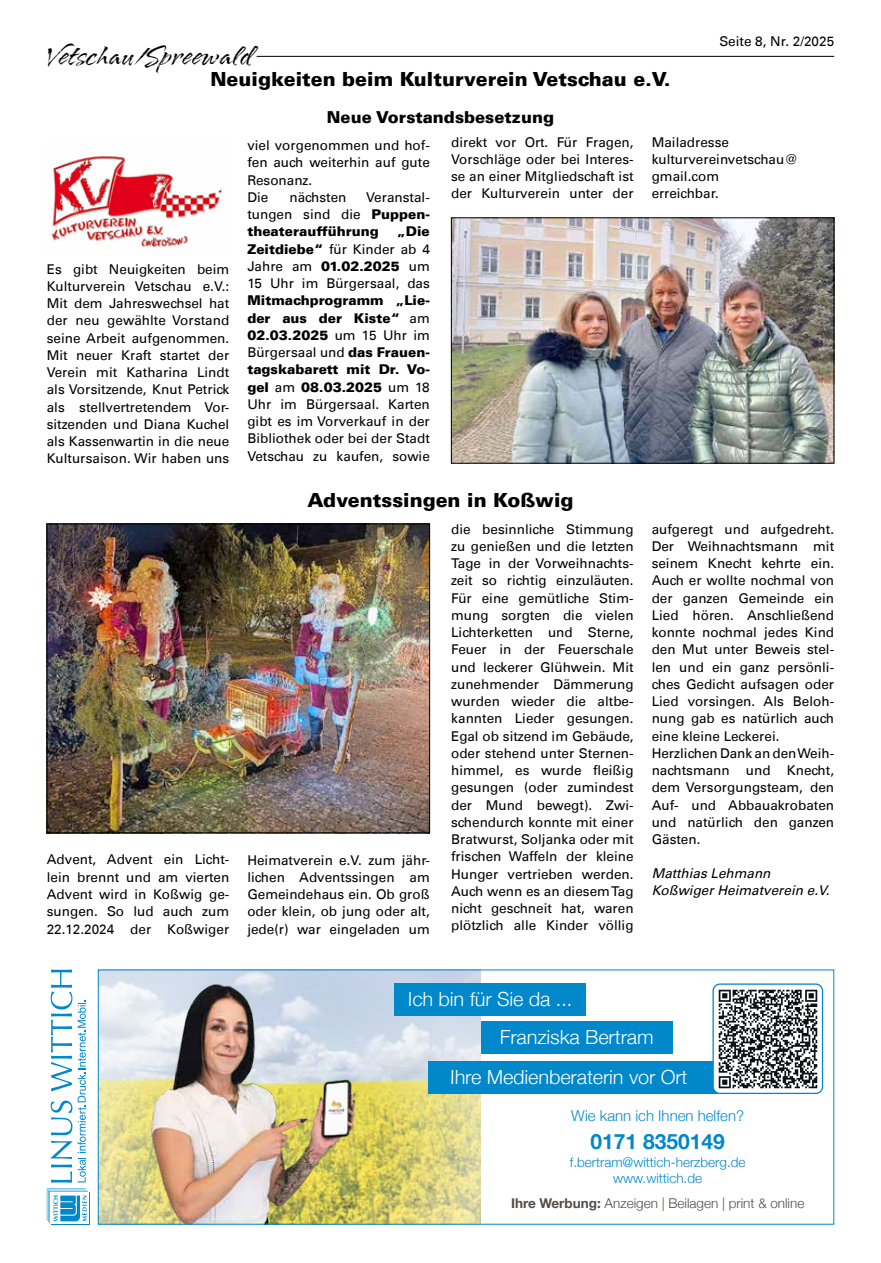
<style>
.page{position:relative;width:881px;height:1263px;background:#fff}
.page>*{position:absolute;margin:0;border:0;box-sizing:border-box;transform-origin:0 0}
.t1{font:31.5px "Arid ITCTT";color:#000}
.t2{font:700 21px "Helvetica Neue";color:#0088ca}
.t3{font:900 19.5px "Univers LT";color:#000}
.t4{font:300 19.5px "Helvetica Neue";color:#fff}
.t5{font:900 16.5px "Univers LT";color:#000}
.t6{font:300 15px "Helvetica Neue";color:#0088ca}
.t7{font:13.5px/17.2px "Univers LT";color:#000;text-align:justify}
.t8{font:900 13.5px/17.2px "Univers LT";color:#000;text-align:justify}
.t9{font:300 13.5px/16.2px "Helvetica Neue";color:#0088ca;text-align:center}
.t10{font:300 13.5px "Helvetica Neue";color:#544d48}
.t11{font:italic 13.5px/17.2px "Univers LT";color:#000}
.s1{font-weight:400}
.s2{font-weight:900}
.s3{font-weight:700}
</style>
<div class="page">
<hr style="left:256px;top:56px;width:577px;height:1px;background:#000">
<img style="left:453px;top:220px;width:378px;height:241px">
<img style="left:51px;top:156px;width:172px;height:92px">
<img style="left:49px;top:526px;width:378px;height:305px">
<div style="left:47px;top:524px;width:382px;height:309px;border:1px solid #000"></div>
<img style="left:100px;top:971px;width:380px;height:251px">
<img style="left:151px;top:971px;width:217px;height:251px">
<div style="left:428px;top:1061px;width:289px;height:33px;background:#0088ca"></div>
<div style="left:394px;top:983px;width:191px;height:33px;background:#0088ca"></div>
<div style="left:480px;top:1022px;width:192px;height:32px;background:#0088ca"></div>
<div style="left:712px;top:984px;width:110px;height:109px;background:#fff;border-radius:7px"></div>
<img style="left:718px;top:989px;width:100px;height:100px">
<div style="left:712px;top:983px;width:110px;height:111px;border:1px solid #0088ca;border-radius:7px"></div>
<svg style="left:47px;top:969px;width:41px;height:254px"></svg>
<h1 class="t1" style="left:47px;top:38px;width:207px">Vetschau/Spreewald</h1>
<h3 class="t3" style="left:210px;top:67px;width:461px">Neuigkeiten beim Kulturverein Vetschau e.V.</h3>
<p class="t5" style="left:327px;top:107px;width:229px">Neue Vorstandsbesetzung</p>
<p class="t7" style="left:719px;top:33px;width:116px">Seite 8, Nr. 2/2025</p>
<p class="t7" style="left:47px;top:260px;width:184px">Es gibt Neuigkeiten beim Kulturverein Vetschau e.V.:<br>Mit dem Jahreswechsel hat der neu gewählte Vorstand seine Arbeit aufgenommen.<br>Mit neuer Kraft startet der Verein mit Katharina Lindt als Vorsitzende, Knut Petrick als stellvertretendem Vor&shy;sitzenden und Diana Kuchel als Kassenwartin in die neue Kultursaison. Wir haben uns</p>
<p class="t7" style="left:247px;top:137px;width:184px;text-align:left">viel vorgenommen und hof&shy;fen auch weiterhin auf gute<br>Resonanz.<br>Die</p>
<p class="t8" style="left:247px;top:188px;width:184px;text-indent:119px"><span class="s1">Veranstal&shy;tungen sind die</span> Puppen&shy;theateraufführung</p>
<p class="t7" style="left:289px;top:189px;width:59px">nächsten</p>
<p class="t7" style="left:247px;top:223px;width:184px;text-indent:149px"><span class="s2">„Die Zeitdiebe“</span> für Kinder ab 4<br>Jahre am <span class="s2">01.02.2025</span> um 15 Uhr im Bürgersaal, das</p>
<p class="t7" style="left:247px;top:292px;width:184px"><span class="s2">Mitmachprogramm „Lie&shy;der aus der Kiste“</span> am <span class="s2">02.03.2025</span> um 15 Uhr im Bürgersaal und <span class="s2">das Frauen&shy;tagskabarett mit Dr. Vo&shy;gel</span> am <span class="s2">08.03.2025</span> um 18<br>Uhr im Bürgersaal. Karten gibt es im Vorverkauf in der Bibliothek oder bei der Stadt Vetschau zu kaufen, sowie</p>
<p class="t7" style="left:451px;top:133px;width:184px">direkt vor Ort. Für Fragen, Vorschläge oder bei Interes&shy;se an einer Mitgliedschaft ist der Kulturverein unter der</p>
<p class="t7" style="left:651px;top:133px;width:148px;text-align:left">Mailadresse kulturvereinvetschau@ gmail.com<br>erreichbar.</p>
<h3 class="t3" style="left:307px;top:488px;width:267px">Adventssingen in Koßwig</h3>
<p class="t7" style="left:47px;top:851px;width:184px">Advent, Advent ein Licht&shy;lein brennt und am vierten Advent wird in Koßwig ge&shy;sungen. So lud auch zum 22.12.2024 der Koßwiger</p>
<p class="t7" style="left:247px;top:851px;width:184px">Heimatverein e.V. zum jähr&shy;lichen Adventssingen am Gemeindehaus ein. Ob groß oder klein, ob jung oder alt, jede(r) war eingeladen um</p>
<p class="t7" style="left:451px;top:520px;width:184px">die besinnliche Stimmung zu genießen und die letzten Tage in der Vorweihnachts&shy;zeit so richtig einzuläuten.<br>Für eine gemütliche Stim&shy;mung sorgten die vielen Lichterketten und Sterne, Feuer in der Feuerschale und leckerer Glühwein. Mit zunehmender Dämmerung wurden wieder die altbe&shy;kannten Lieder gesungen.<br>Egal ob sitzend im Gebäude, oder stehend unter Sternen&shy;himmel, es wurde fleißig gesungen (oder zumindest der Mund bewegt). Zwi&shy;schendurch konnte mit einer Bratwurst, Soljanka oder mit frischen Waffeln der kleine Hunger vertrieben werden.<br>Auch wenn es an diesem Tag nicht geschneit hat, waren plötzlich alle Kinder völlig</p>
<p class="t7" style="left:651px;top:520px;width:184px;text-align:left">aufgeregt und aufgedreht.<br>Der Weihnachtsmann mit seinem Knecht kehrte ein.<br>Auch er wollte nochmal von der ganzen Gemeinde ein<br>Lied hören. Anschließend konnte nochmal jedes Kind den Mut unter Beweis stel&shy;len und ein ganz persönli&shy;ches Gedicht aufsagen oder<br>Lied vorsingen. Als Beloh&shy;nung gab es natürlich auch eine kleine Leckerei.<br>Herzlichen Dank an den Weih&shy;nachtsmann und Knecht, dem Versorgungsteam, den<br>Auf- und Abbauakrobaten und natürlich den ganzen<br>Gästen.</p>
<p class="t11" style="left:651px;top:864px;width:179px">Matthias Lehmann<br>Koßwiger Heimatverein e.V.</p>
<h3 class="t4" style="left:408px;top:983px;width:166px">Ich bin für Sie da ...</h3>
<h3 class="t4" style="left:499px;top:1022px;width:156px">Franziska Bertram</h3>
<h3 class="t4" style="left:450px;top:1061px;width:239px">Ihre Medienberaterin vor Ort</h3>
<p class="t6" style="left:571px;top:1104px;width:174px">Wie kann ich Ihnen helfen?</p>
<h2 class="t2" style="left:590px;top:1125px;width:136px">0171 8350149</h2>
<p class="t9" style="left:569px;top:1153px;width:177px">f.bertram@wittich-herzberg.de www.wittich.de</p>
<p class="t10" style="left:511px;top:1192px;width:295px"><span class="s3">Ihre Werbung:</span> Anzeigen | Beilagen | print &amp; online</p>
</div>
